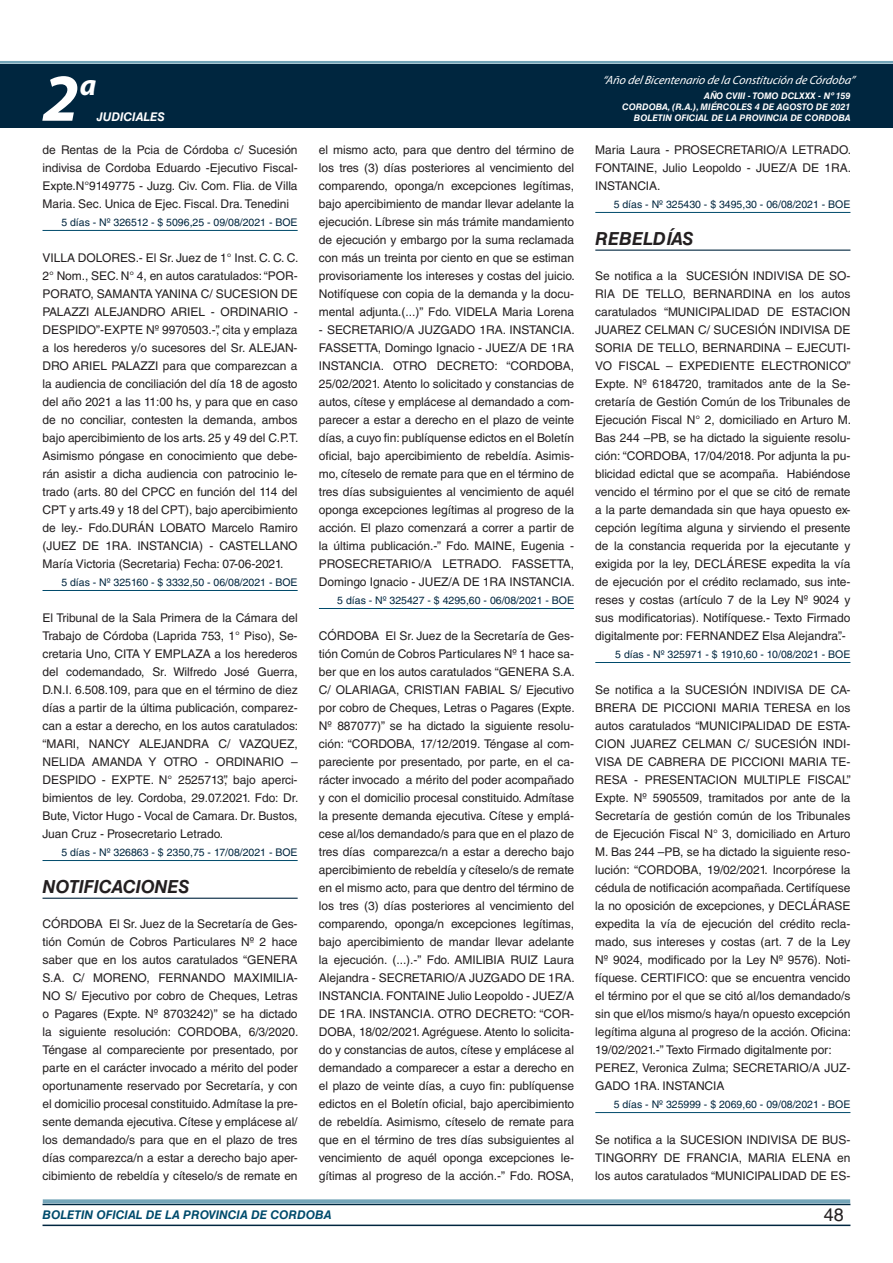
<style>
.page{position:relative;width:893px;height:1263px;background:#fff}
.page>*{position:absolute;margin:0;border:0;box-sizing:border-box;transform-origin:0 0}
.t1{font:italic 700 67.5px "Myriad Pro";color:#fff}
.t2{font:italic 700 30px "Myriad Pro";color:#fff}
.t3{font:italic 700 18px "Helvetica LT Std";letter-spacing:-.005em;color:#231f20}
.t4{font:18px "Helvetica LT Std";color:#231f20}
.t5{font:12px/18px "Helvetica LT Std";letter-spacing:-.005em;color:#231f20;text-align:justify}
.t6{font:italic 12px "Myriad Pro";color:#fff}
.t7{font:italic 700 12px "Helvetica LT Std";color:#004b6c}
.t8{font:italic 700 12px "Helvetica LT Std";color:#fff}
.t9{font:10.5px "Helvetica LT Std";color:#00263f}
.t10{font:italic 700 9px/10.8px "Helvetica LT Std";color:#fff;text-align:right}
</style>
<div class="page">
<div style="left:0;top:61px;width:893px;height:6px;background:#fff;opacity:.75"></div>
<div style="left:0;top:64px;width:893px;height:64px;background:#00263f"></div>
<hr style="left:43px;top:1224px;width:807px;height:2px;background:#00263f">
<div style="left:42px;top:1198px;width:809px;height:8px;background:#fff;opacity:.75"></div>
<hr style="left:43px;top:230px;width:255px;height:1px;background:#004b6c">
<hr style="left:43px;top:590px;width:255px;height:1px;background:#004b6c">
<hr style="left:43px;top:860px;width:255px;height:1px;background:#004b6c">
<hr style="left:43px;top:898px;width:255px;height:1px;background:#00263f">
<hr style="left:319px;top:608px;width:255px;height:1px;background:#004b6c">
<hr style="left:595px;top:212px;width:255px;height:1px;background:#004b6c">
<hr style="left:595px;top:250px;width:255px;height:1px;background:#00263f">
<hr style="left:595px;top:662px;width:255px;height:1px;background:#004b6c">
<hr style="left:595px;top:1112px;width:255px;height:1px;background:#004b6c">
<p class="t6" style="left:603px;top:72px;width:254px">“Año delBicentenario de la Constitución de Córdoba”</p>
<h1 class="t1" style="left:43px;top:54px;width:38px">2</h1>
<h2 class="t2" style="left:80px;top:66px;width:18px">a</h2>
<p class="t10" style="left:622px;top:91px;width:230px">AÑO CVIII - TOMO DCLXXX - Nº 159<br>CORDOBA, (R.A.), MIÉRCOLES 4 DE AGOSTO DE 2021</p>
<p class="t8" style="left:97px;top:110px;width:70px">JUDICIALES</p>
<p class="t10" style="left:634px;top:112px;width:218px">BOLETIN OFICIAL DE LA PROVINCIA DE CORDOBA</p>
<p class="t5" style="left:43px;top:141px;width:257px">de Rentas de la Pcia de Córdoba c/ Sucesión indivisa de Cordoba Eduardo -Ejecutivo Fiscal-Expte.N°9149775 - Juzg. Civ. Com. Flia. de Villa Maria. Sec. Unica de Ejec. Fiscal. Dra. Tenedini</p>
<p class="t9" style="left:61px;top:216px;width:238px">5 días - Nº 326512 - $ 5096,25 - 09/08/2021 - BOE</p>
<p class="t5" style="left:43px;top:249px;width:257px">VILLA DOLORES.- El Sr. Juez de 1° Inst. C. C. C.<br>2° Nom., SEC. N° 4, en autos caratulados: “POR-PORATO, SAMANTA YANINA C/ SUCESION DE PALAZZI ALEJANDRO ARIEL - ORDINARIO - DESPIDO”-EXPTE Nº 9970503.-”, cita y emplaza a los herederos y/o sucesores del Sr. ALEJAN-DRO ARIEL PALAZZI para que comparezcan a la audiencia de conciliación del día 18 de agosto del año 2021 a las 11:00 hs, y para que en caso de no conciliar, contesten la demanda, ambos bajo apercibimiento de los arts. 25 y 49 del C.P.T.<br>Asimismo póngase en conocimiento que debe&shy;rán asistir a dicha audiencia con patrocinio le&shy;trado (arts. 80 del CPCC en función del 114 del CPT y arts.49 y 18 del CPT), bajo apercibimiento de ley.- Fdo.DURÁN LOBATO Marcelo Ramiro (JUEZ DE 1RA. INSTANCIA) - CASTELLANO María Victoria (Secretaria) Fecha: 07-06-2021.</p>
<p class="t9" style="left:61px;top:576px;width:238px">5 días - Nº 325160 - $ 3332,50 - 06/08/2021 - BOE</p>
<p class="t5" style="left:43px;top:609px;width:257px">El Tribunal de la Sala Primera de la Cámara del Trabajo de Córdoba (Laprida 753, 1° Piso), Se&shy;cretaria Uno, CITA Y EMPLAZA a los herederos del codemandado, Sr. Wilfredo José Guerra, D.N.I. 6.508.109, para que en el término de diez días a partir de la última publicación, comparez&shy;can a estar a derecho, en los autos caratulados: “MARI, NANCY ALEJANDRA C/ VAZQUEZ, NELIDA AMANDA Y OTRO - ORDINARIO – DESPIDO - EXPTE. N° 2525713”, bajo aperci&shy;bimientos de ley. Cordoba, 29.07.2021. Fdo: Dr.<br>Bute, Victor Hugo - Vocal de Camara. Dr. Bustos, Juan Cruz - Prosecretario Letrado.</p>
<p class="t9" style="left:61px;top:846px;width:238px">5 días - Nº 326863 - $ 2350,75 - 17/08/2021 - BOE</p>
<h3 class="t3" style="left:43px;top:876px;width:148px">NOTIFICACIONES</h3>
<p class="t5" style="left:43px;top:915px;width:257px">CÓRDOBA El Sr. Juez de la Secretaría de Ges&shy;tión Común de Cobros Particulares Nº 2 hace saber que en los autos caratulados “GENERA S.A. C/ MORENO, FERNANDO MAXIMILIA-NO S/ Ejecutivo por cobro de Cheques, Letras o Pagares (Expte. Nº 8703242)” se ha dictado la siguiente resolución: CORDOBA, 6/3/2020.<br>Téngase al compareciente por presentado, por parte en el carácter invocado a mérito del poder oportunamente reservado por Secretaría, y con el domicilio procesal constituido. Admítase la pre&shy;sente demanda ejecutiva. Cítese y emplácese al/ los demandado/s para que en el plazo de tres días comparezca/n a estar a derecho bajo aper&shy;cibimiento de rebeldía y cíteselo/s de remate en</p>
<p class="t5" style="left:319px;top:141px;width:257px">el mismo acto, para que dentro del término de los tres (3) días posteriores al vencimiento del comparendo, oponga/n excepciones legítimas, bajo apercibimiento de mandar llevar adelante la ejecución. Líbrese sin más trámite mandamiento de ejecución y embargo por la suma reclamada con más un treinta por ciento en que se estiman provisoriamente los intereses y costas del juicio.<br>Notifíquese con copia de la demanda y la docu&shy;mental adjunta.(...)” Fdo. VIDELA Maria Lorena</p>
<p class="t5" style="left:319px;top:321px;width:257px">- SECRETARIO/A JUZGADO 1RA. INSTANCIA.<br>FASSETTA, Domingo Ignacio - JUEZ/A DE 1RA INSTANCIA. OTRO DECRETO: “CORDOBA, 25/02/2021. Atento lo solicitado y constancias de autos, cítese y emplácese al demandado a com&shy;parecer a estar a derecho en el plazo de veinte días, a cuyo fin: publíquense edictos en el Boletín oficial, bajo apercibimiento de rebeldía. Asimis&shy;mo, cíteselo de remate para que en el término de tres días subsiguientes al vencimiento de aquél oponga excepciones legítimas al progreso de la acción. El plazo comenzará a correr a partir de la última publicación.-” Fdo. MAINE, Eugenia - PROSECRETARIO/A LETRADO. FASSETTA, Domingo Ignacio - JUEZ/A DE 1RA INSTANCIA.</p>
<p class="t9" style="left:337px;top:594px;width:238px">5 días - Nº 325427 - $ 4295,60 - 06/08/2021 - BOE</p>
<p class="t5" style="left:319px;top:627px;width:257px">CÓRDOBA El Sr. Juez de la Secretaría de Ges&shy;tión Común de Cobros Particulares Nº 1 hace sa&shy;ber que en los autos caratulados “GENERA S.A.<br>C/ OLARIAGA, CRISTIAN FABIAL S/ Ejecutivo por cobro de Cheques, Letras o Pagares (Expte.<br>Nº 887077)” se ha dictado la siguiente resolu&shy;ción: “CORDOBA, 17/12/2019. Téngase al com&shy;pareciente por presentado, por parte, en el ca&shy;rácter invocado a mérito del poder acompañado y con el domicilio procesal constituido. Admítase la presente demanda ejecutiva. Cítese y emplá&shy;cese al/los demandado/s para que en el plazo de tres días comparezca/n a estar a derecho bajo apercibimiento de rebeldía y cíteselo/s de remate en el mismo acto, para que dentro del término de los tres (3) días posteriores al vencimiento del comparendo, oponga/n excepciones legítimas, bajo apercibimiento de mandar llevar adelante la ejecución. (...).-” Fdo. AMILIBIA RUIZ Laura Alejandra - SECRETARIO/A JUZGADO DE 1RA.<br>INSTANCIA. FONTAINE Julio Leopoldo - JUEZ/A DE 1RA. INSTANCIA. OTRO DECRETO: “COR-DOBA, 18/02/2021. Agréguese. Atento lo solicita&shy;do y constancias de autos, cítese y emplácese al demandado a comparecer a estar a derecho en el plazo de veinte días, a cuyo fin: publíquense edictos en el Boletín oficial, bajo apercibimiento de rebeldía. Asimismo, cíteselo de remate para que en el término de tres días subsiguientes al vencimiento de aquél oponga excepciones le&shy;gítimas al progreso de la acción.-” Fdo. ROSA,</p>
<p class="t5" style="left:595px;top:141px;width:257px">Maria Laura - PROSECRETARIO/A LETRADO.<br>FONTAINE, Julio Leopoldo - JUEZ/A DE 1RA.<br>INSTANCIA.</p>
<p class="t9" style="left:614px;top:198px;width:238px">5 días - Nº 325430 - $ 3495,30 - 06/08/2021 - BOE</p>
<h3 class="t3" style="left:595px;top:228px;width:100px">REBELDÍAS</h3>
<p class="t5" style="left:595px;top:267px;width:257px">Se notifica a la SUCESIÓN INDIVISA DE SO-RIA DE TELLO, BERNARDINA en los autos caratulados “MUNICIPALIDAD DE ESTACION JUAREZ CELMAN C/ SUCESIÓN INDIVISA DE SORIA DE TELLO, BERNARDINA – EJECUTI-VO FISCAL – EXPEDIENTE ELECTRONICO” Expte. Nº 6184720, tramitados ante de la Se&shy;cretaría de Gestión Común de los Tribunales de Ejecución Fiscal N° 2, domiciliado en Arturo M.<br>Bas 244 –PB, se ha dictado la siguiente resolu&shy;ción: “CORDOBA, 17/04/2018. Por adjunta la pu&shy;blicidad edictal que se acompaña. Habiéndose vencido el término por el que se citó de remate a la parte demandada sin que haya opuesto ex&shy;cepción legítima alguna y sirviendo el presente de la constancia requerida por la ejecutante y exigida por la ley, DECLÁRESE expedita la vía de ejecución por el crédito reclamado, sus inte&shy;reses y costas (artículo 7 de la Ley Nº 9024 y sus modificatorias). Notifíquese.- Texto Firmado digitalmente por: FERNANDEZ Elsa Alejandra”.-</p>
<p class="t9" style="left:615px;top:648px;width:237px">5 días - Nº 325971 - $ 1910,60 - 10/08/2021 - BOE</p>
<p class="t5" style="left:595px;top:681px;width:257px;text-align:left">Se notifica a la SUCESIÓN INDIVISA DE CA-BRERA DE PICCIONI MARIA TERESA en los autos caratulados “MUNICIPALIDAD DE ESTA-CION JUAREZ CELMAN C/ SUCESIÓN INDI-VISA DE CABRERA DE PICCIONI MARIA TE-RESA - PRESENTACION MULTIPLE FISCAL” Expte. Nº 5905509, tramitados por ante de la Secretaría de gestión común de los Tribunales de Ejecución Fiscal N° 3, domiciliado en Arturo M. Bas 244 –PB, se ha dictado la siguiente reso&shy;lución: “CORDOBA, 19/02/2021. Incorpórese la cédula de notificación acompañada. Certifíquese la no oposición de excepciones, y DECLÁRASE expedita la vía de ejecución del crédito recla&shy;mado, sus intereses y costas (art. 7 de la Ley Nº 9024, modificado por la Ley Nº 9576). Noti&shy;fíquese. CERTIFICO: que se encuentra vencido el término por el que se citó al/los demandado/s sin que el/los mismo/s haya/n opuesto excepción legítima alguna al progreso de la acción. Oficina:<br>19/02/2021.-” Texto Firmado digitalmente por:<br>PEREZ, Veronica Zulma; SECRETARIO/A JUZ-GADO 1RA. INSTANCIA</p>
<p class="t9" style="left:614px;top:1098px;width:238px">5 días - Nº 325999 - $ 2069,60 - 09/08/2021 - BOE</p>
<p class="t5" style="left:595px;top:1131px;width:257px">Se notifica a la SUCESION INDIVISA DE BUS-TINGORRY DE FRANCIA, MARIA ELENA en los autos caratulados “MUNICIPALIDAD DE ES-</p>
<p class="t7" style="left:43px;top:1208px;width:290px">BOLETIN OFICIAL DE LA PROVINCIA DE CORDOBA</p>
<h3 class="t4" style="left:824px;top:1204px;width:22px">48</h3>
</div>
